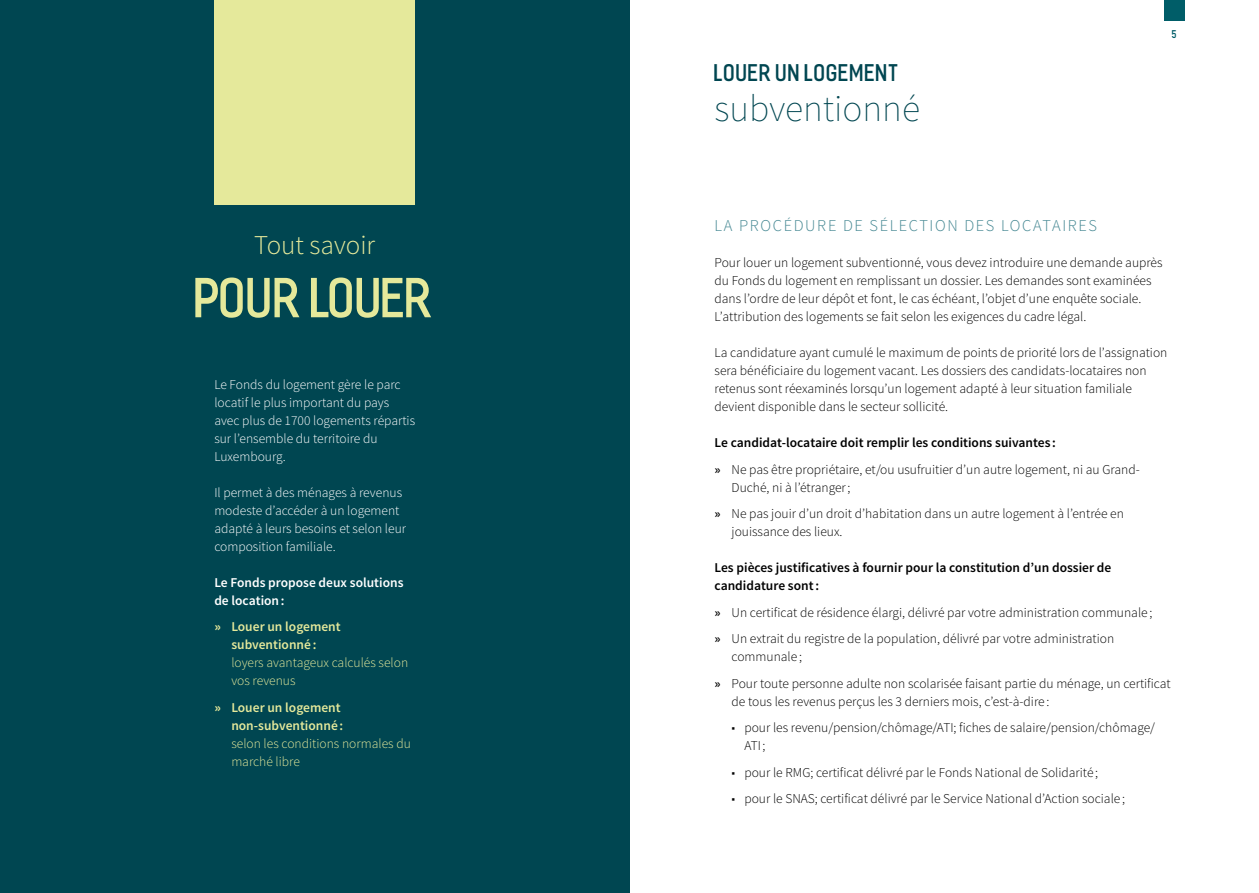
<style>
.page{position:relative;width:1259px;height:893px;background:#fff}
.page>*{position:absolute;margin:0;border:0;box-sizing:border-box;transform-origin:0 0}
.t1{font:500 semi-condensed 52.5px "Fester";letter-spacing:-.015em;color:#e5e99b}
.t2{font:200 37.5px "Source Sans Pro";color:#004651}
.t3{font:300 27.15px "Source Sans Pro";color:#e5e99b}
.t4{font:500 semi-condensed 22.5px "Fester";letter-spacing:.025em;color:#004651}
.t5{font:300 16.5px "Source Sans Pro";letter-spacing:.1em;color:#448792}
.t6{font:300 13.5px/18px "Source Sans Pro";color:#000}
.t7{font:300 13.5px/18px "Source Sans Pro";color:#fff}
.t8{font:300 13.5px/18px "Source Sans Pro";color:#e5e99b}
.t9{font:600 13.5px/18px "Source Sans Pro";color:#000}
.t10{font:600 13.5px/18px "Source Sans Pro";color:#e5e99b;text-align:center}
.t11{font:600 13.5px/18px "Source Sans Pro";color:#fff}
.t12{font:500 semi-condensed 10.5px "Fester";color:#005d68}
.s1{font-weight:700}
.s2{font-weight:600}
</style>
<div class="page">
<div style="left:1164px;top:0;width:20px;height:20px;background:#005d68"></div>
<div style="left:0;top:0;width:629px;height:893px;background:#004651"></div>
<div style="left:214px;top:0;width:201px;height:205px;background:#e5e99b"></div>
<h3 class="t3" style="left:254px;top:229px;width:122px">Tout savoir</h3>
<h1 class="t1" style="left:195px;top:271px;width:240px">POUR LOUER</h1>
<p class="t7" style="left:214px;top:375px;width:202px">Le Fonds du logement gère le parc locatif le plus important du pays avec plus de 1700 logements répartis sur l’ensemble du territoire du<br>Luxembourg.</p>
<p class="t7" style="left:214px;top:483px;width:193px">Il permet à des ménages à revenus modeste d’accéder à un logement adapté à leurs besoins et selon leur composition familiale.</p>
<p class="t11" style="left:214px;top:573px;width:191px">Le Fonds propose deux solutions de location:</p>
<p class="t10" style="left:214px;top:618px;width:128px"><span class="s1">»</span> Louer un logement subventionné:</p>
<p class="t8" style="left:231px;top:654px;width:178px">loyers avantageux calculés selon vos revenus</p>
<p class="t10" style="left:214px;top:698px;width:130px;text-align:right"><span class="s1">»</span> Louer un logement non-subventionné:</p>
<p class="t8" style="left:231px;top:734px;width:181px">selon les conditions normales du marché libre</p>
<h3 class="t4" style="left:714px;top:61px;width:186px">LOUER UN LOGEMENT</h3>
<h2 class="t2" style="left:714px;top:86px;width:207px">subventionné</h2>
<p class="t12" style="left:1172px;top:29px;width:6px">5</p>
<p class="t5" style="left:714px;top:216px;width:384px">LA PROCÉDURE DE SÉLECTION DES LOCATAIRES</p>
<p class="t6" style="left:714px;top:254px;width:449px">Pour louer un logement subventionné, vous devez introduire une demande auprès du Fonds du logement en remplissant un dossier. Les demandes sont examinées dans l’ordre de leur dépôt et font, le cas échéant, l’objet d’une enquête sociale.<br>L’attribution des logements se fait selon les exigences du cadre légal.</p>
<p class="t6" style="left:714px;top:344px;width:454px">La candidature ayant cumulé le maximum de points de priorité lors de l’assignation sera bénéficiaire du logement vacant. Les dossiers des candidats-locataires non retenus sont réexaminés lorsqu’un logement adapté à leur situation familiale devient disponible dans le secteur sollicité.</p>
<p class="t6" style="left:714px;top:430px;width:427px;line-height:26.5px"><span class="s2">Le candidat-locataire doit remplir les conditions suivantes:<br>»</span> Ne pas être propriétaire, et/ou usufruitier d’un autre logement, ni au Grand-</p>
<p class="t6" style="left:714px;top:474px;width:411px;line-height:26.5px;text-indent:17px">Duché, ni à l’étranger;<br><span class="s2">»</span> Ne pas jouir d’un droit d’habitation dans un autre logement à l’entrée en</p>
<p class="t6" style="left:731px;top:523px;width:112px">jouissance des lieux.</p>
<p class="t9" style="left:714px;top:559px;width:398px">Les pièces justificatives à fournir pour la constitution d’un dossier de candidature sont:</p>
<p class="t6" style="left:714px;top:599px;width:439px;line-height:26.5px"><span class="s2">»</span> Un certificat de résidence élargi, délivré par votre administration communale; <span class="s2">»</span> Un extrait du registre de la population, délivré par votre administration</p>
<p class="t6" style="left:714px;top:644px;width:458px;line-height:26.5px;text-indent:17px">communale;<br><span class="s2">»</span> Pour toute personne adulte non scolarisée faisant partie du ménage, un certificat</p>
<p class="t6" style="left:731px;top:692px;width:319px">de tous les revenus perçus les 3 derniers mois, c’est-à-dire:</p>
<p class="t6" style="left:744px;top:719px;width:412px;text-indent:-13px">■ pour les revenu/pension/chômage/ATI; fiches de salaire/pension/chômage/<br>ATI;</p>
<p class="t6" style="left:731px;top:763px;width:368px">■ pour le RMG; certificat délivré par le Fonds National de Solidarité;</p>
<p class="t6" style="left:731px;top:790px;width:395px">■ pour le SNAS; certificat délivré par le Service National d’Action sociale;</p>
</div>
